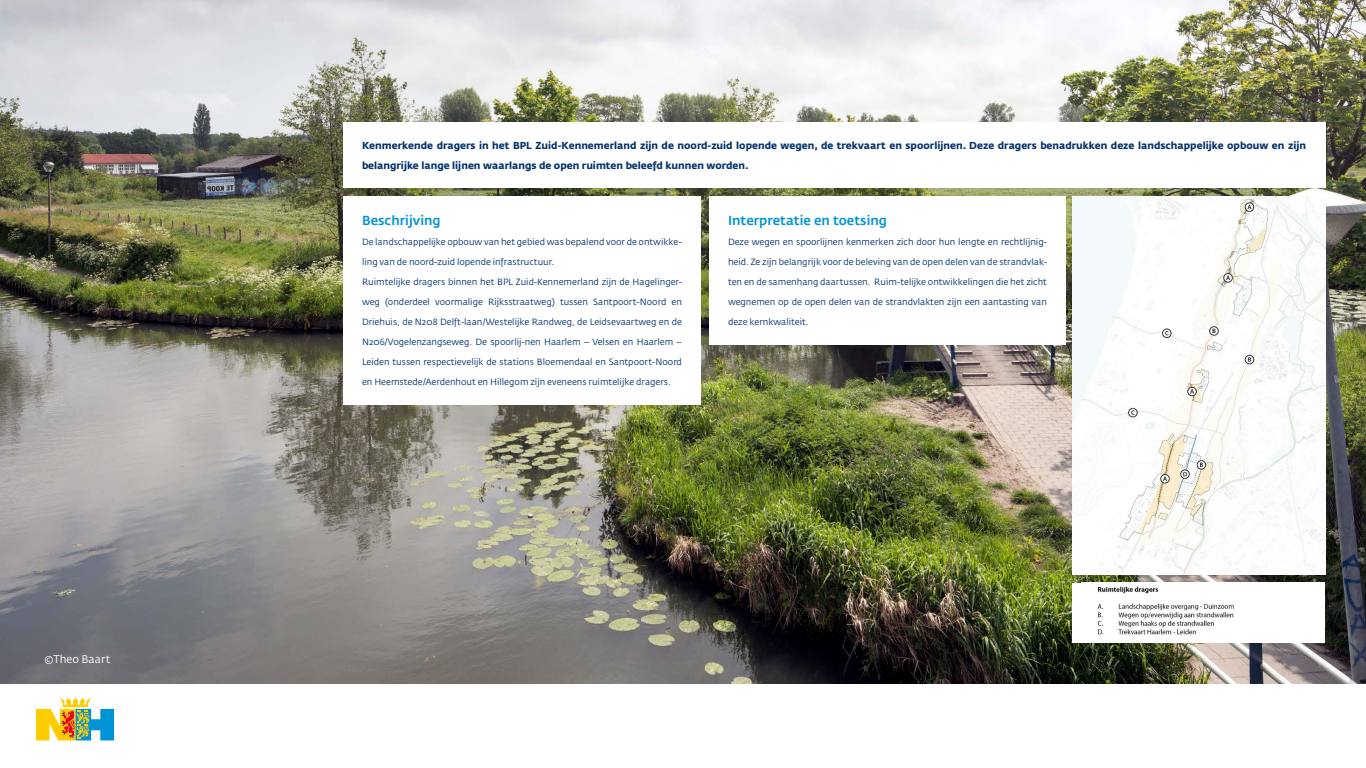
<style>
.page{position:relative;width:1366px;height:768px;background:#fff}
.page>*{position:absolute;margin:0;border:0;box-sizing:border-box;transform-origin:0 0}
.t1{font:500 13px "Fedra Sans Std";color:#0093d6}
.t2{font:11px "Fedra Sans Std";color:#fff}
.t3{font:700 10px/20px "Fedra Sans Std";color:#03326c}
.t4{font:9px "Fedra Sans Std";color:#03326c}
</style>
<div class="page">
<img style="left:0;top:0;width:1366px;height:684px">
<svg style="left:36px;top:698px;width:78px;height:42px"></svg>
<div style="left:343px;top:122px;width:982px;height:66px;background:#fff"></div>
<div style="left:343px;top:196px;width:358px;height:208px;background:#fff"></div>
<div style="left:709px;top:196px;width:357px;height:148px;background:#fff"></div>
<img style="left:1072px;top:196px;width:253px;height:378px">
<div style="left:1072px;top:583px;width:252px;height:59px;background:#fff"></div>
<img style="left:1097px;top:586px;width:137px;height:49px">
<p class="t2" style="left:44px;top:653px;width:68px">©Theo Baart</p>
<p class="t3" style="left:362px;top:135px;width:946px">Kenmerkende dragers in het BPL Zuid-Kennemerland zijn de noord-zuid lopende wegen, de trekvaart en spoorlijnen. Deze dragers benadrukken deze landschappelijke opbouw en zijn belangrijke lange lijnen waarlangs de open ruimten beleefd kunnen worden.</p>
<h1 class="t1" style="left:362px;top:213px;width:80px">Beschrijving</h1>
<p class="t4" style="left:362px;top:237px;width:322px">De landschappelijke opbouw van het gebied was bepalend voor de ontwikke-</p>
<p class="t4" style="left:362px;top:257px;width:194px">ling van de noord-zuid lopende infrastructuur.</p>
<p class="t4" style="left:362px;top:277px;width:322px">Ruimtelijke dragers binnen het BPL Zuid-Kennemerland zijn de Hagelinger-</p>
<p class="t4" style="left:362px;top:297px;width:322px">weg (onderdeel voormalige Rijksstraatweg) tussen Santpoort-Noord en</p>
<p class="t4" style="left:362px;top:317px;width:322px">Driehuis, de N208 Delft-laan/Westelijke Randweg, de Leidsevaartweg en de</p>
<p class="t4" style="left:362px;top:337px;width:322px">N206/Vogelenzangseweg. De spoorlij-nen Haarlem – Velsen en Haarlem –</p>
<p class="t4" style="left:362px;top:357px;width:322px">Leiden tussen respectievelijk de stations Bloemendaal en Santpoort-Noord</p>
<p class="t4" style="left:362px;top:377px;width:310px">en Heemstede/Aerdenhout en Hillegom zijn eveneens ruimtelijke dragers.</p>
<h1 class="t1" style="left:728px;top:213px;width:161px">Interpretatie en toetsing</h1>
<p class="t4" style="left:728px;top:237px;width:321px">Deze wegen en spoorlijnen kenmerken zich door hun lengte en rechtlijnig-</p>
<p class="t4" style="left:728px;top:257px;width:320px">heid. Ze zijn belangrijk voor de beleving van de open delen van de strandvlak-</p>
<p class="t4" style="left:728px;top:277px;width:321px">ten en de samenhang daartussen. Ruim-telijke ontwikkelingen die het zicht</p>
<p class="t4" style="left:728px;top:297px;width:320px">wegnemen op de open delen van de strandvlakten zijn een aantasting van</p>
<p class="t4" style="left:728px;top:317px;width:82px">deze kernkwaliteit.</p>
</div>
